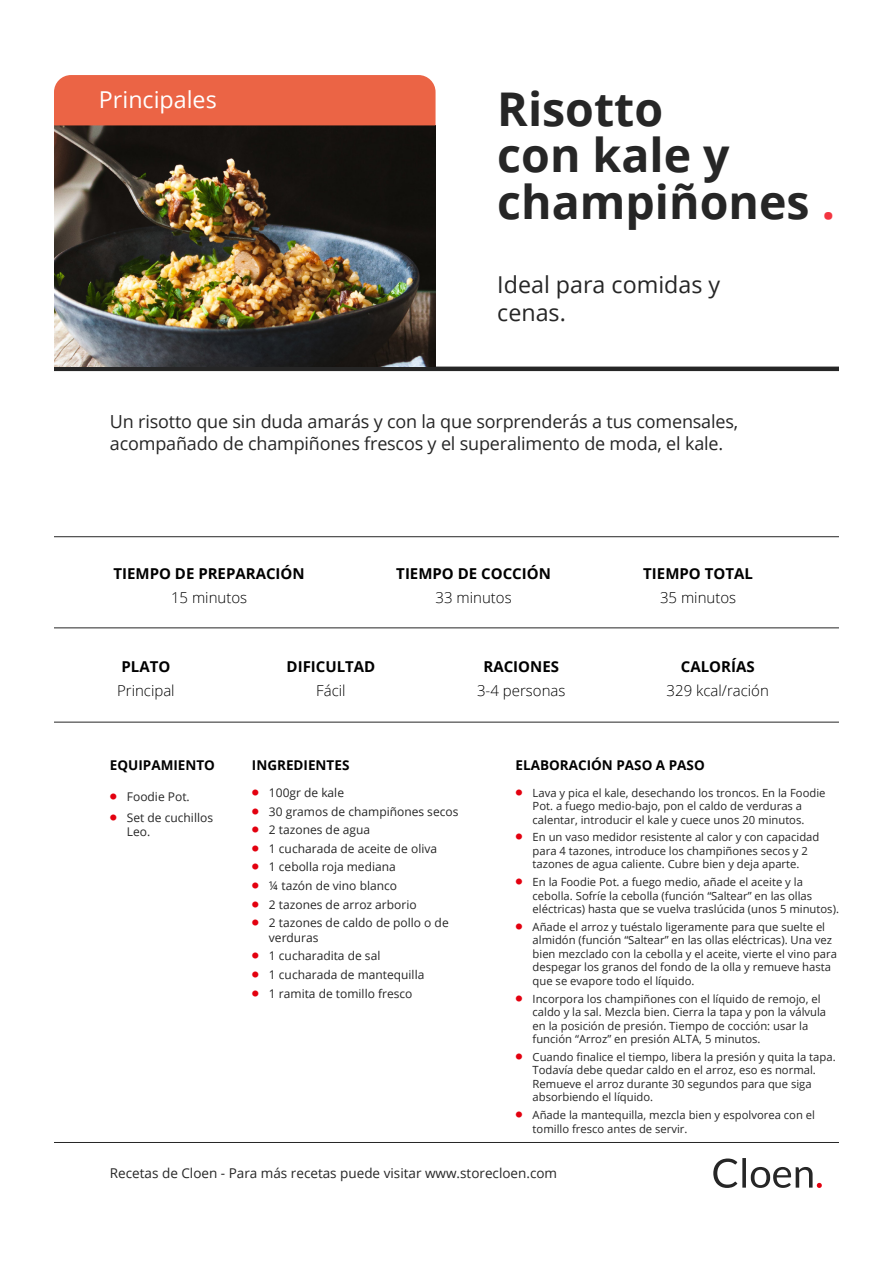
<style>
.page{position:relative;width:893px;height:1263px;background:#fff}
.page>*{position:absolute;margin:0;border:0;box-sizing:border-box;transform-origin:0 0}
.t1{font:700 46.5px/46.5px "Open Sans";color:#262626}
.t2{font:23.25px/27.9px "Open Sans";color:#262626}
.t3{font:23.25px "Open Sans";color:#fff}
.t4{font:18px/21.6px "Open Sans";letter-spacing:-.01em;color:#262626}
.t5{font:700 15px "Open Sans";color:#000}
.t6{font:300 15px "Open Sans";color:#000}
.t7{font:13.5px "Open Sans";color:#262626}
.t8{font:700 13.5px "Open Sans";color:#000}
.t9{font:12px/14.4px "Open Sans";color:#262626}
.t10{font:11.25px/13.5px "Open Sans";color:#262626}
.s1{color:#f33540}
.s2{font-family:"Monaco";color:#e3000f}
.s3{font-family:"Monaco";font-size:12px;color:#e3000f}
</style>
<div class="page">
<hr style="left:54px;top:367px;width:785px;height:4px;background:#262626">
<hr style="left:54px;top:536px;width:785px;height:1px;background:#262626">
<hr style="left:54px;top:627px;width:785px;height:1px;background:#262626">
<hr style="left:54px;top:722px;width:785px;height:1px;background:#262626">
<hr style="left:54px;top:1142px;width:785px;height:1px;background:#262626">
<svg style="left:713px;top:1158px;width:109px;height:30px"></svg>
<img style="left:54px;top:125px;width:382px;height:242px">
<div style="left:54px;top:75px;width:382px;height:50px;background:#eb6445"></div>
<h2 class="t3" style="left:99px;top:84px;width:119px">Principales</h2>
<h1 class="t1" style="left:497px;top:84px;width:339px">Risotto<br>con kale y champiñones <span class="s1">.</span></h1>
<h2 class="t2" style="left:497px;top:270px;width:224px">Ideal para comidas y cenas.</h2>
<h3 class="t4" style="left:110px;top:411px;width:630px">Un risotto que sin duda amarás y con la que sorprenderás a tus comensales, acompañado de champiñones frescos y el superalimento de moda, el kale.</h3>
<h3 class="t5" style="left:113px;top:563px;width:193px">TIEMPO DE PREPARACIÓN</h3>
<h3 class="t6" style="left:171px;top:587px;width:78px">15 minutos</h3>
<h3 class="t5" style="left:396px;top:563px;width:156px">TIEMPO DE COCCIÓN</h3>
<h3 class="t6" style="left:436px;top:587px;width:78px">33 minutos</h3>
<h3 class="t5" style="left:643px;top:563px;width:111px">TIEMPO TOTAL</h3>
<h3 class="t6" style="left:660px;top:587px;width:78px">35 minutos</h3>
<h3 class="t5" style="left:121px;top:656px;width:50px">PLATO</h3>
<h3 class="t6" style="left:117px;top:680px;width:59px">Principal</h3>
<h3 class="t5" style="left:287px;top:656px;width:90px">DIFICULTAD</h3>
<h3 class="t6" style="left:316px;top:680px;width:31px">Fácil</h3>
<h3 class="t5" style="left:483px;top:656px;width:77px">RACIONES</h3>
<h3 class="t6" style="left:477px;top:680px;width:90px">3-4 personas</h3>
<h3 class="t5" style="left:681px;top:656px;width:75px">CALORÍAS</h3>
<h3 class="t6" style="left:667px;top:680px;width:104px">329 kcal/ración</h3>
<p class="t8" style="left:110px;top:756px;width:107px">EQUIPAMIENTO</p>
<p class="t9" style="left:110px;top:789px;width:81px"><span class="s2">•</span> Foodie Pot.</p>
<p class="t9" style="left:127px;top:810px;width:88px;text-indent:-17px"><span class="s2">•</span> Set de cuchillos<br>Leo.</p>
<p class="t8" style="left:252px;top:755px;width:99px">INGREDIENTES</p>
<p class="t9" style="left:252px;top:785px;width:94px"><span class="s2">•</span> 100gr de kale</p>
<p class="t9" style="left:252px;top:804px;width:208px"><span class="s2">•</span> 30 gramos de champiñones secos</p>
<p class="t9" style="left:252px;top:822px;width:120px"><span class="s2">•</span> 2 tazones de agua</p>
<p class="t9" style="left:252px;top:841px;width:187px"><span class="s2">•</span> 1 cucharada de aceite de oliva</p>
<p class="t9" style="left:252px;top:859px;width:145px"><span class="s2">•</span> 1 cebolla roja mediana</p>
<p class="t9" style="left:252px;top:878px;width:147px"><span class="s2">•</span> ¼ tazón de vino blanco</p>
<p class="t9" style="left:252px;top:897px;width:166px"><span class="s2">•</span> 2 tazones de arroz arborio</p>
<p class="t9" style="left:269px;top:915px;width:181px;text-indent:-17px"><span class="s2">•</span> 2 tazones de caldo de pollo o de verduras</p>
<p class="t9" style="left:252px;top:948px;width:130px"><span class="s2">•</span> 1 cucharadita de sal</p>
<p class="t9" style="left:252px;top:967px;width:174px"><span class="s2">•</span> 1 cucharada de mantequilla</p>
<p class="t9" style="left:252px;top:986px;width:162px"><span class="s2">•</span> 1 ramita de tomillo fresco</p>
<p class="t8" style="left:516px;top:756px;width:191px">ELABORACIÓN PASO A PASO</p>
<p class="t10" style="left:516px;top:785px;width:311px;text-align:center"><span class="s3">•</span> Lava y pica el kale, desechando los troncos. En la Foodie<br>Pot. a fuego medio-bajo, pon el caldo de verduras a calentar, introducir el kale y cuece unos 20 minutos.</p>
<p class="t10" style="left:516px;top:830px;width:305px;text-align:center"><span class="s3">•</span> En un vaso medidor resistente al calor y con capacidad para 4 tazones, introduce los champiñones secos y 2 tazones de agua caliente. Cubre bien y deja aparte.</p>
<p class="t10" style="left:533px;top:875px;width:308px;text-indent:-17px"><span class="s3">•</span> En la Foodie Pot. a fuego medio, añade el aceite y la cebolla. Sofríe la cebolla (función “Saltear” en las ollas eléctricas) hasta que se vuelva traslúcida (unos 5 minutos).</p>
<p class="t10" style="left:533px;top:920px;width:306px;text-indent:-17px"><span class="s3">•</span> Añade el arroz y tuéstalo ligeramente para que suelte el almidón (función “Saltear” en las ollas eléctricas). Una vez bien mezclado con la cebolla y el aceite, vierte el vino para despegar los granos del fondo de la olla y remueve hasta que se evapore todo el líquido.</p>
<p class="t10" style="left:533px;top:991px;width:295px;text-indent:-17px"><span class="s3">•</span> Incorpora los champiñones con el líquido de remojo, el caldo y la sal. Mezcla bien. Cierra la tapa y pon la válvula en la posición de presión. Tiempo de cocción: usar la función “Arroz” en presión ALTA, 5 minutos.</p>
<p class="t10" style="left:533px;top:1050px;width:305px;text-indent:-17px"><span class="s3">•</span> Cuando finalice el tiempo, libera la presión y quita la tapa.<br>Todavía debe quedar caldo en el arroz, eso es normal.<br>Remueve el arroz durante 30 segundos para que siga absorbiendo el líquido.</p>
<p class="t10" style="left:533px;top:1108px;width:284px;text-indent:-17px"><span class="s3">•</span> Añade la mantequilla, mezcla bien y espolvorea con el tomillo fresco antes de servir.</p>
<p class="t7" style="left:110px;top:1164px;width:449px">Recetas de Cloen - Para más recetas puede visitar www.storecloen.com</p>
</div>
